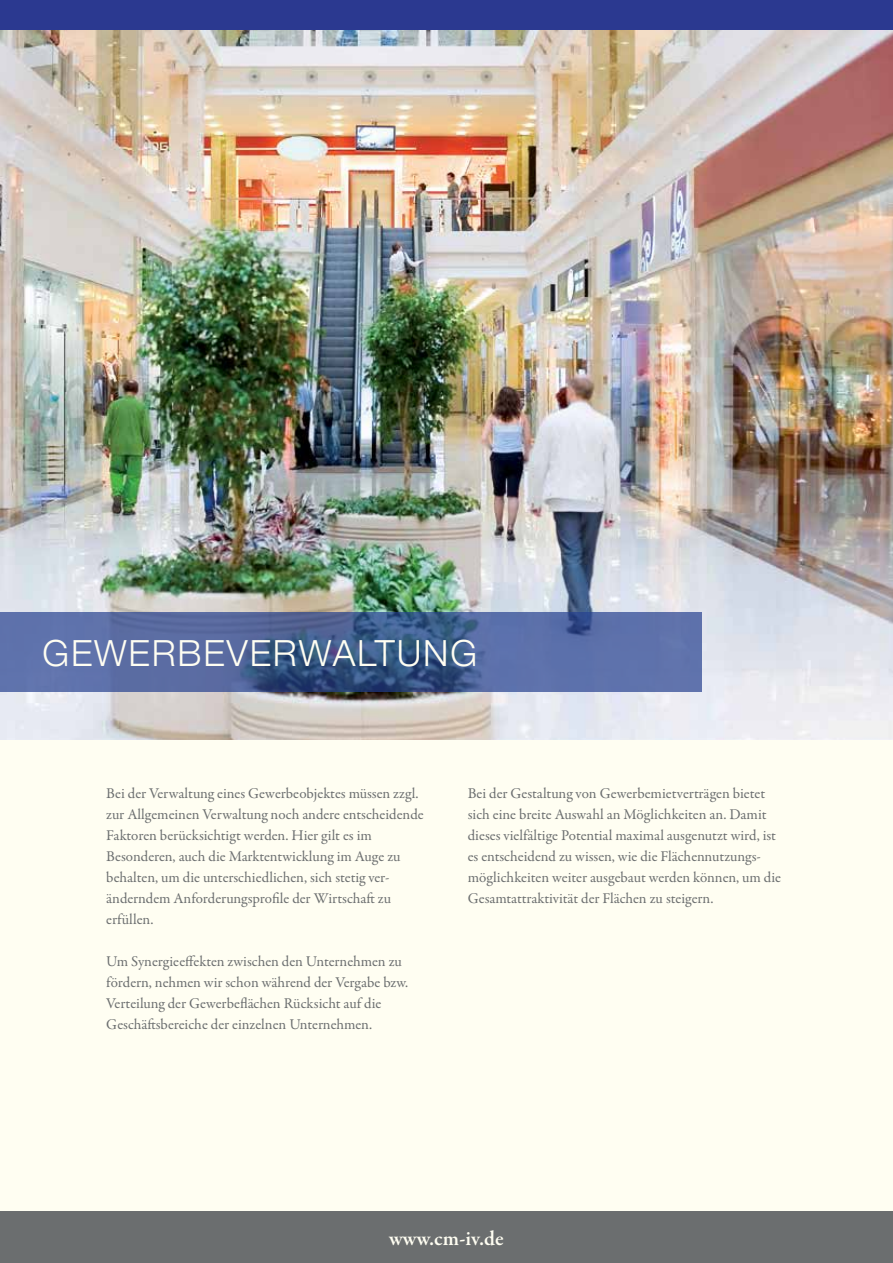
<style>
.page{position:relative;width:893px;height:1263px;background:#fffef2}
.page>*{position:absolute;margin:0;border:0;box-sizing:border-box;transform-origin:0 0}
.t1{font:300 36px "Helvetica Neue";letter-spacing:.05em;color:#fffef2}
.t2{font:600 21px "Garamond Premr Pro";color:#fffef2}
.t3{font:15px/21px "Garamond Premr Pro";color:#6b6e6f}
</style>
<div class="page">
<img style="left:0;top:30px;width:893px;height:709px">
<div style="left:0;top:0;width:893px;height:30px;background:#2b3990"></div>
<div style="left:0;top:1212px;width:893px;height:51px;background:#6b6e6f"></div>
<svg style="left:0;top:612px;width:702px;height:79px;background:#50679c"></svg>
<h1 class="t1" style="left:43px;top:631px;width:436px">GEWERBEVERWALTUNG</h1>
<p class="t3" style="left:106px;top:783px;width:319px">Bei der Verwaltung eines Gewerbeobjektes müssen zzgl. zur Allgemeinen Verwaltung noch andere entscheidende Faktoren berücksichtigt werden. Hier gilt es im Besonderen, auch die Marktentwicklung im Auge zu behalten, um die unterschiedlichen, sich stetig ver&shy;änderndem Anforderungsprofile der Wirtschaft zu erfüllen.</p>
<p class="t3" style="left:106px;top:951px;width:303px">Um Synergieeffekten zwischen den Unternehmen zu fördern, nehmen wir schon während der Vergabe bzw.<br>Verteilung der Gewerbeflächen Rücksicht auf die Geschäftsbereiche der einzelnen Unternehmen.</p>
<p class="t3" style="left:468px;top:783px;width:315px">Bei der Gestaltung von Gewerbemietverträgen bietet sich eine breite Auswahl an Möglichkeiten an. Damit dieses vielfältige Potential maximal ausgenutzt wird, ist es entscheidend zu wissen, wie die Flächennutzungs&shy;möglichkeiten weiter ausgebaut werden können, um die Gesamtattraktivität der Flächen zu steigern.</p>
<h2 class="t2" style="left:389px;top:1226px;width:116px">www.cm-iv.de</h2>
</div>
